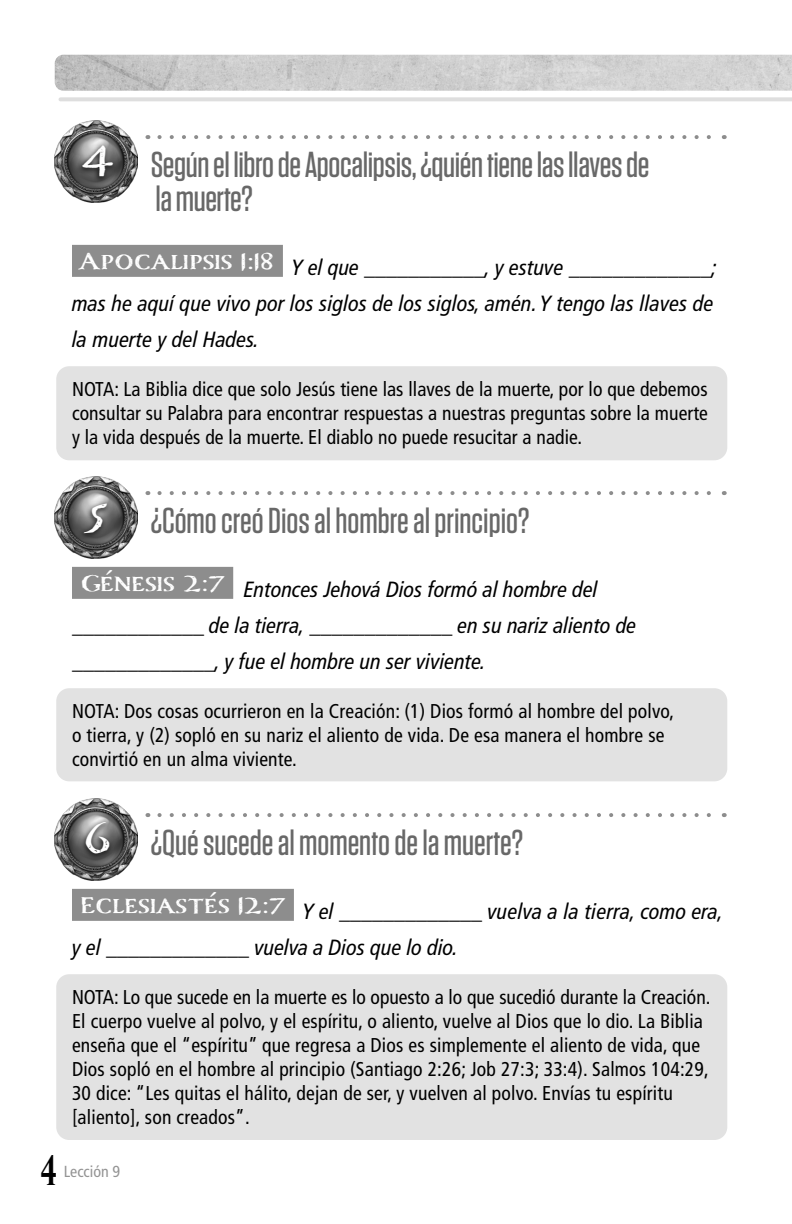
<style>
.page{position:relative;width:792px;height:1224px;background:#fff}
.page>*{position:absolute;margin:0;border:0;box-sizing:border-box;transform-origin:0 0}
.Compass_Numbers{font:700 50px "Carta Marina";color:#fff}
.t1{font:44px "Desire Pro";color:#000}
.Questions_1{font:500 36px/34px "Tungsten";letter-spacing:-.01em;color:#686868}
.Scripture_with_blanks{font:italic condensed 22px/36px "Frutiger LT Pro";color:#000}
.NOTE{font:condensed 20px/24px "Frutiger LT Pro";letter-spacing:.01em;color:#000}
.t2{font:condensed 16px "Frutiger LT Pro";color:#949494}
</style>
<div class="page">
<img style="left:55px;top:55px;width:737px;height:36px">
<hr style="left:60px;top:97px;width:732px;height:4px;background:#dedede">
<div style="left:72px;top:245px;width:211px;height:32px;background:#8d8d8d"></div>
<div style="left:72px;top:567px;width:161px;height:32px;background:#8d8d8d"></div>
<div style="left:72px;top:889px;width:222px;height:32px;background:#8d8d8d"></div>
<img style="left:54px;top:121px;width:83px;height:82px">
<div style="left:76px;top:141px;width:41px;height:42px;background:#000;opacity:.75"></div>
<img style="left:54px;top:477px;width:83px;height:82px">
<div style="left:77px;top:499px;width:35px;height:41px;background:#000;opacity:.75"></div>
<img style="left:54px;top:799px;width:83px;height:82px">
<div style="left:80px;top:818px;width:35px;height:43px;background:#000;opacity:.75"></div>
<svg style="left:159px;top:135px;width:552px;height:4px"></svg>
<div style="left:56px;top:366px;width:671px;height:94px;background:#e2e2e2;border-radius:13px"></div>
<svg style="left:159px;top:491px;width:552px;height:4px"></svg>
<div style="left:56px;top:688px;width:671px;height:93px;background:#e2e2e2;border-radius:13px"></div>
<svg style="left:159px;top:813px;width:552px;height:4px"></svg>
<div style="left:56px;top:974px;width:671px;height:166px;background:#e2e2e2;border-radius:13px"></div>
<p class="Compass_Numbers" style="left:82px;top:130px;width:32px">4</p>
<p class="Questions_1" style="left:151px;top:148px;width:500px">Según el libro de Apocalipsis, ¿quién tiene las llaves de la muerte?</p>
<p class="Scripture_with_blanks" style="left:72px;top:249px;width:647px"><sup>Apocalipsis</sup> <sup>1:18</sup> Y el que ___________, y estuve _____________; mas he aquí que vivo por los siglos de los siglos, amén. Y tengo las llaves de la muerte y del Hades.</p>
<p class="NOTE" style="left:72px;top:377px;width:638px;text-align:justify">NOTA: La Biblia dice que solo Jesús tiene las llaves de la muerte, por lo que debemos consultar su Palabra para encontrar respuestas a nuestras preguntas sobre la muerte y la vida después de la muerte. El diablo no puede resucitar a nadie.</p>
<p class="Compass_Numbers" style="left:84px;top:486px;width:25px">5</p>
<p class="Questions_1" style="left:151px;top:504px;width:380px">¿Cómo creó Dios al hombre al principio?</p>
<p class="Scripture_with_blanks" style="left:72px;top:571px;width:566px;text-indent:8px"><sup>Génesis</sup> <sup>2:7</sup> Entonces Jehová Dios formó al hombre del ____________ de la tierra, _____________ en su nariz aliento de _____________, y fue el hombre un ser viviente.</p>
<p class="NOTE" style="left:72px;top:699px;width:604px">NOTA: Dos cosas ocurrieron en la Creación: (1) Dios formó al hombre del polvo, o tierra, y (2) sopló en su nariz el aliento de vida. De esa manera el hombre se convirtió en un alma viviente.</p>
<p class="Compass_Numbers" style="left:85px;top:808px;width:27px">6</p>
<p class="Questions_1" style="left:151px;top:826px;width:374px">¿Qué sucede al momento de la muerte?</p>
<p class="Scripture_with_blanks" style="left:72px;top:893px;width:653px;text-indent:8px"><sup>Eclesiastés</sup> <sup>12:7</sup> Y el _____________ vuelva a la tierra, como era, y el _____________ vuelva a Dios que lo dio.</p>
<p class="NOTE" style="left:72px;top:985px;width:640px">NOTA: Lo que sucede en la muerte es lo opuesto a lo que sucedió durante la Creación.<br>El cuerpo vuelve al polvo, y el espíritu, o aliento, vuelve al Dios que lo dio. La Biblia enseña que el “espíritu” que regresa a Dios es simplemente el aliento de vida, que Dios sopló en el hombre al principio (Santiago 2:26; Job 27:3; 33:4). Salmos 104:29, 30 dice: “Les quitas el hálito, dejan de ser, y vuelven al polvo. Envías tu espíritu [aliento], son creados”.</p>
<h2 class="t1" style="left:41px;top:1144px;width:17px">4</h2>
<p class="t2" style="left:64px;top:1162px;width:58px">Lección 9</p>
</div>
